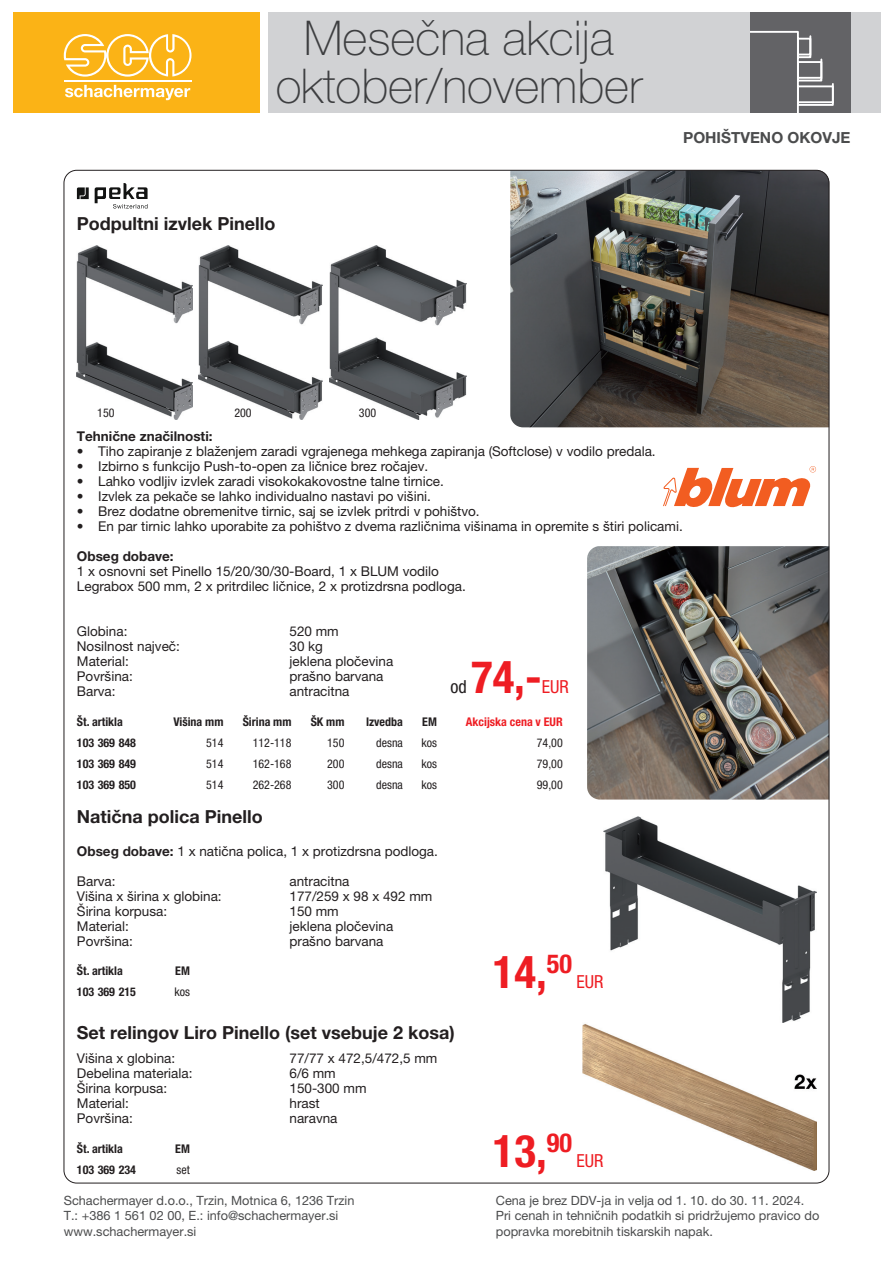
<style>
.page{position:relative;width:893px;height:1263px;background:#fff}
.page>*{position:absolute;margin:0;border:0;box-sizing:border-box;transform-origin:0 0}
.t1{font:100 48px/48px "Helvetica Neue LT Pro";color:#4b4c4d;text-align:center}
.t2{font:700 condensed 45px "Helvetica Neue LT Pro";color:#ee1d23}
.ProduktgruppeName{font:700 18px "Helvetica Neue LT Pro";color:#231f20}
.t3{font:condensed 18px "Helvetica Neue LT Pro";color:#ee1d23}
.t4{font:condensed 18px "Helvetica Neue LT Pro";color:#231f20}
.t5{font:700 15.3px "Helvetica Neue LT Pro";color:#4b4c4d}
.ProduktblockAbsatz{font:13.5px "Helvetica Neue LT Pro";color:#231f20}
.ProduktblockMerkmale{font:13.5px "Helvetica Neue LT Pro";color:#231f20}
.ProduktblockAbsatz-2{font:700 13.5px "Helvetica Neue LT Pro";color:#231f20}
.t6{font:12.75px "Helvetica Neue LT Pro";color:#4b4c4d}
.TabellenZelleArtNr{font:700 condensed 12px "Helvetica Neue LT Pro";color:#231f20}
.TabellenKopfLinks{font:700 condensed 12px "Helvetica Neue LT Pro";color:#231f20}
.TabellenZelleLinks{font:condensed 12px "Helvetica Neue LT Pro";color:#231f20}
.TabellenZelleRechts{font:condensed 12px "Helvetica Neue LT Pro";color:#231f20}
.TabellenKopfRechts{font:700 condensed 12px "Helvetica Neue LT Pro";color:#231f20}
.TabellenKopfRechts-2{font:700 condensed 12px "Helvetica Neue LT Pro";color:#ee1d23}
.ProduktblockAbsatz-3{font:condensed 12px "Helvetica Neue LT Pro";color:#231f20}
.s1{font-weight:700}
</style>
<div class="page">
<div style="left:13px;top:13px;width:246px;height:100px;background:#fbb316"></div>
<div style="left:268px;top:13px;width:612px;height:100px;background:#d1d2d4"></div>
<svg style="left:64px;top:34px;width:128px;height:43px"></svg>
<svg style="left:65px;top:85px;width:125px;height:15px"></svg>
<hr style="left:64px;top:81px;width:128px;height:1px;background:#fff">
<svg style="left:750px;top:13px;width:100px;height:100px"></svg>
<img style="left:510px;top:170px;width:319px;height:257px">
<img style="left:587px;top:546px;width:240px;height:253px">
<svg style="left:77px;top:187px;width:12px;height:12px"></svg>
<svg style="left:95px;top:183px;width:53px;height:26px"></svg>
<img style="left:329px;top:246px;width:138px;height:174px">
<img style="left:199px;top:246px;width:124px;height:174px">
<img style="left:77px;top:246px;width:116px;height:174px">
<img style="left:583px;top:1022px;width:233px;height:148px">
<img style="left:603px;top:817px;width:213px;height:205px">
<svg style="left:663px;top:466px;width:153px;height:41px"></svg>
<h1 class="t1" style="left:275px;top:14px;width:369px">Mesečna akcija oktober/november</h1>
<p class="ProduktgruppeName" style="left:77px;top:212px;width:200px">Podpultni izvlek Pinello</p>
<p class="t5" style="left:683px;top:128px;width:169px">POHIŠTVENO OKOVJE</p>
<p class="ProduktblockAbsatz-3" style="left:97px;top:406px;width:19px">150</p>
<p class="ProduktblockAbsatz-3" style="left:234px;top:406px;width:19px">200</p>
<p class="ProduktblockAbsatz-3" style="left:359px;top:406px;width:19px">300</p>
<p class="ProduktblockAbsatz-2" style="left:77px;top:428px;width:137px">Tehnične značilnosti:</p>
<p class="ProduktblockAbsatz" style="left:77px;top:443px;width:580px">• Tiho zapiranje z blaženjem zaradi vgrajenega mehkega zapiranja (Softclose) v vodilo predala.</p>
<p class="ProduktblockAbsatz" style="left:77px;top:458px;width:353px">• Izbirno s funkcijo Push-to-open za ličnice brez ročajev.</p>
<p class="ProduktblockAbsatz" style="left:77px;top:473px;width:369px">• Lahko vodljiv izvlek zaradi visokokakovostne talne tirnice.</p>
<p class="ProduktblockAbsatz" style="left:77px;top:488px;width:356px">• Izvlek za pekače se lahko individualno nastavi po višini.</p>
<p class="ProduktblockAbsatz" style="left:77px;top:503px;width:404px">• Brez dodatne obremenitve tirnic, saj se izvlek pritrdi v pohištvo.</p>
<p class="ProduktblockAbsatz" style="left:77px;top:518px;width:607px">• En par tirnic lahko uporabite za pohištvo z dvema različnima višinama in opremite s štiri policami.</p>
<p class="ProduktblockAbsatz-2" style="left:77px;top:548px;width:98px">Obseg dobave:</p>
<p class="ProduktblockAbsatz" style="left:77px;top:563px;width:364px">1 x osnovni set Pinello 15/20/30/30-Board, 1 x BLUM vodilo</p>
<p class="ProduktblockAbsatz" style="left:77px;top:578px;width:390px">Legrabox 500 mm, 2 x pritrdilec ličnice, 2 x protizdrsna podloga.</p>
<p class="ProduktblockMerkmale" style="left:77px;top:623px;width:52px">Globina:</p>
<p class="ProduktblockMerkmale" style="left:290px;top:623px;width:51px">520 mm</p>
<p class="ProduktblockMerkmale" style="left:77px;top:638px;width:105px">Nosilnost največ:</p>
<p class="ProduktblockMerkmale" style="left:290px;top:638px;width:35px">30 kg</p>
<p class="ProduktblockMerkmale" style="left:77px;top:653px;width:54px">Material:</p>
<p class="ProduktblockMerkmale" style="left:290px;top:653px;width:105px">jeklena pločevina</p>
<p class="ProduktblockMerkmale" style="left:77px;top:668px;width:57px">Površina:</p>
<p class="ProduktblockMerkmale" style="left:290px;top:668px;width:96px">prašno barvana</p>
<p class="ProduktblockMerkmale" style="left:77px;top:683px;width:40px">Barva:</p>
<p class="ProduktblockMerkmale" style="left:290px;top:683px;width:62px">antracitna</p>
<p class="TabellenKopfLinks" style="left:77px;top:714px;width:47px">Št. artikla</p>
<p class="TabellenKopfRechts" style="left:174px;top:714px;width:51px">Višina mm</p>
<p class="TabellenKopfRechts" style="left:243px;top:714px;width:50px">Širina mm</p>
<p class="TabellenKopfRechts" style="left:311px;top:714px;width:35px">ŠK mm</p>
<p class="TabellenKopfLinks" style="left:366px;top:714px;width:38px">Izvedba</p>
<p class="TabellenKopfLinks" style="left:422px;top:714px;width:16px">EM</p>
<p class="TabellenKopfRechts-2" style="left:466px;top:714px;width:98px">Akcijska cena v EUR</p>
<p class="TabellenZelleArtNr" style="left:77px;top:735px;width:61px">103 369 848</p>
<p class="TabellenZelleLinks" style="left:206px;top:735px;width:19px">514</p>
<p class="TabellenZelleLinks" style="left:253px;top:735px;width:40px">112-118</p>
<p class="TabellenZelleLinks" style="left:327px;top:735px;width:19px">150</p>
<p class="TabellenZelleLinks" style="left:376px;top:735px;width:28px">desna</p>
<p class="TabellenZelleLinks" style="left:421px;top:735px;width:17px">kos</p>
<p class="TabellenZelleRechts" style="left:537px;top:735px;width:27px">74,00</p>
<p class="TabellenZelleArtNr" style="left:77px;top:756px;width:61px">103 369 849</p>
<p class="TabellenZelleRechts" style="left:206px;top:756px;width:19px">514</p>
<p class="TabellenZelleRechts" style="left:253px;top:756px;width:40px">162-168</p>
<p class="TabellenZelleRechts" style="left:327px;top:756px;width:19px">200</p>
<p class="TabellenZelleLinks" style="left:376px;top:756px;width:28px">desna</p>
<p class="TabellenZelleLinks" style="left:421px;top:756px;width:17px">kos</p>
<p class="TabellenZelleRechts" style="left:537px;top:756px;width:27px">79,00</p>
<p class="TabellenZelleArtNr" style="left:77px;top:777px;width:61px">103 369 850</p>
<p class="TabellenZelleRechts" style="left:206px;top:777px;width:19px">514</p>
<p class="TabellenZelleRechts" style="left:253px;top:777px;width:40px">262-268</p>
<p class="TabellenZelleRechts" style="left:327px;top:777px;width:19px">300</p>
<p class="TabellenZelleLinks" style="left:376px;top:777px;width:28px">desna</p>
<p class="TabellenZelleLinks" style="left:421px;top:777px;width:17px">kos</p>
<p class="TabellenZelleRechts" style="left:537px;top:777px;width:27px">99,00</p>
<p class="t2" style="left:471px;top:650px;width:72px">74,-</p>
<p class="t4" style="left:450px;top:676px;width:18px">od</p>
<p class="t3" style="left:542px;top:676px;width:29px">EUR</p>
<p class="ProduktgruppeName" style="left:77px;top:806px;width:187px">Natična polica Pinello</p>
<p class="ProduktblockAbsatz" style="left:77px;top:843px;width:363px"><span class="s1">Obseg dobave:</span> 1 x natična polica, 1 x protizdrsna podloga.</p>
<p class="ProduktblockMerkmale" style="left:77px;top:873px;width:40px">Barva:</p>
<p class="ProduktblockMerkmale" style="left:290px;top:873px;width:62px">antracitna</p>
<p class="ProduktblockMerkmale" style="left:77px;top:888px;width:146px">Višina x širina x globina:</p>
<p class="ProduktblockMerkmale" style="left:290px;top:888px;width:144px">177/259 x 98 x 492 mm</p>
<p class="ProduktblockMerkmale" style="left:77px;top:903px;width:92px">Širina korpusa:</p>
<p class="ProduktblockMerkmale" style="left:290px;top:903px;width:51px">150 mm</p>
<p class="ProduktblockMerkmale" style="left:77px;top:918px;width:54px">Material:</p>
<p class="ProduktblockMerkmale" style="left:290px;top:918px;width:105px">jeklena pločevina</p>
<p class="ProduktblockMerkmale" style="left:77px;top:933px;width:57px">Površina:</p>
<p class="ProduktblockMerkmale" style="left:290px;top:933px;width:96px">prašno barvana</p>
<p class="TabellenKopfLinks" style="left:77px;top:964px;width:47px">Št. artikla</p>
<p class="TabellenKopfLinks" style="left:175px;top:964px;width:16px">EM</p>
<p class="TabellenZelleArtNr" style="left:77px;top:985px;width:61px">103 369 215</p>
<p class="TabellenZelleLinks" style="left:174px;top:985px;width:17px">kos</p>
<p class="ProduktgruppeName" style="left:77px;top:1022px;width:379px">Set relingov Liro Pinello (set vsebuje 2 kosa)</p>
<p class="ProduktblockMerkmale" style="left:77px;top:1050px;width:100px">Višina x globina:</p>
<p class="ProduktblockMerkmale" style="left:290px;top:1050px;width:149px">77/77 x 472,5/472,5 mm</p>
<p class="ProduktblockMerkmale" style="left:77px;top:1065px;width:117px">Debelina materiala:</p>
<p class="ProduktblockMerkmale" style="left:290px;top:1065px;width:48px">6/6 mm</p>
<p class="ProduktblockMerkmale" style="left:77px;top:1080px;width:92px">Širina korpusa:</p>
<p class="ProduktblockMerkmale" style="left:290px;top:1080px;width:79px">150-300 mm</p>
<p class="ProduktblockMerkmale" style="left:77px;top:1095px;width:54px">Material:</p>
<p class="ProduktblockMerkmale" style="left:290px;top:1095px;width:32px">hrast</p>
<p class="ProduktblockMerkmale" style="left:77px;top:1110px;width:57px">Površina:</p>
<p class="ProduktblockMerkmale" style="left:290px;top:1110px;width:50px">naravna</p>
<p class="TabellenKopfLinks" style="left:77px;top:1141px;width:47px">Št. artikla</p>
<p class="TabellenKopfLinks" style="left:175px;top:1141px;width:16px">EM</p>
<p class="TabellenZelleArtNr" style="left:77px;top:1162px;width:61px">103 369 234</p>
<p class="TabellenZelleLinks" style="left:177px;top:1162px;width:15px">set</p>
<p class="t2" style="left:493px;top:945px;width:81px">14,<sup>50</sup></p>
<p class="t3" style="left:576px;top:971px;width:29px">EUR</p>
<p class="t2" style="left:493px;top:1124px;width:81px">13,<sup>90</sup></p>
<p class="t3" style="left:576px;top:1150px;width:29px">EUR</p>
<p class="t6" style="left:64px;top:1193px;width:292px">Schachermayer d.o.o., Trzin, Motnica 6, 1236 Trzin</p>
<p class="t6" style="left:496px;top:1193px;width:310px">Cena je brez DDV-ja in velja od 1. 10. do 30. 11. 2024.</p>
<p class="t6" style="left:64px;top:1208px;width:276px">T.: +386 1 561 02 00, E.: info@schachermayer.si</p>
<p class="t6" style="left:496px;top:1208px;width:325px">Pri cenah in tehničnih podatkih si pridržujemo pravico do</p>
<p class="t6" style="left:64px;top:1223px;width:134px">www.schachermayer.si</p>
<p class="t6" style="left:496px;top:1223px;width:219px">popravka morebitnih tiskarskih napak.</p>
</div>
